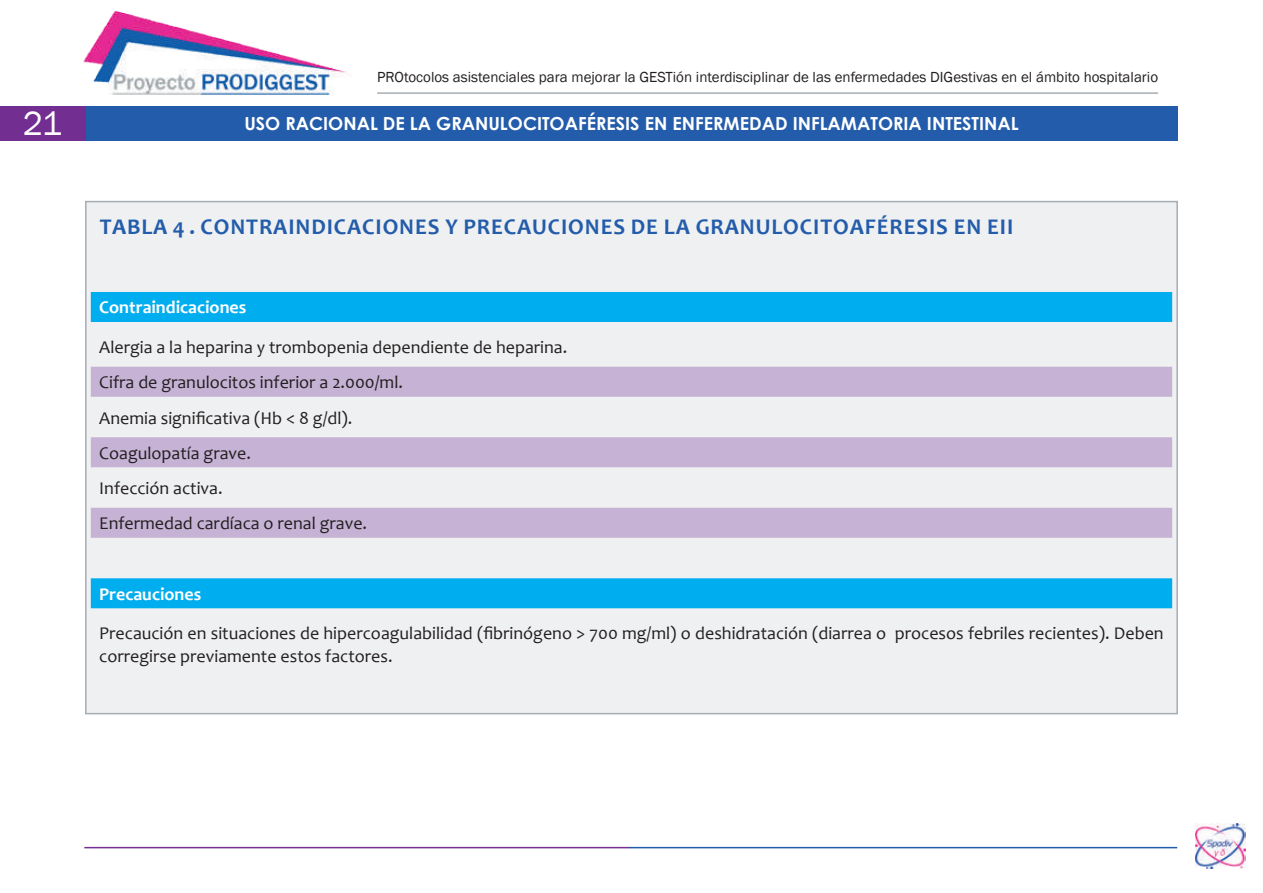
<style>
.page{position:relative;width:1263px;height:893px;background:#fff}
.page>*{position:absolute;margin:0;border:0;box-sizing:border-box;transform-origin:0 0}
.t1{font:34.5px "Franklin Gothic";color:#fff}
.t2{font:700 22.5px "Candara";letter-spacing:.04em;color:#235caa}
.t3{font:18px/35.2px "Candara";color:#231f20}
.t4{font:700 18px "Century Gothic";color:#fff}
.t5{font:700 18px "Candara";color:#fff}
.t6{font:15px "Franklin Gothic";color:#231f20}
</style>
<div class="page">
<img style="left:83px;top:10px;width:263px;height:85px">
<hr style="left:377px;top:92px;width:781px;height:2px;background:#a6adb5">
<div style="left:85px;top:106px;width:1093px;height:34px;background:#235caa"></div>
<div style="left:0;top:106px;width:85px;height:34px;background:#722e91"></div>
<hr style="left:84px;top:847px;width:546px;height:1px;background:#722e91">
<hr style="left:630px;top:847px;width:547px;height:1px;background:#235caa">
<img style="left:1196px;top:824px;width:49px;height:45px">
<div style="left:86px;top:202px;width:1091px;height:512px;background:#eef0f1"></div>
<div style="left:91px;top:292px;width:1081px;height:30px;background:#00aeef"></div>
<div style="left:91px;top:367px;width:1081px;height:30px;background:#c6b2d5"></div>
<div style="left:91px;top:437px;width:1081px;height:30px;background:#c6b2d5"></div>
<div style="left:91px;top:508px;width:1081px;height:30px;background:#c6b2d5"></div>
<div style="left:91px;top:578px;width:1081px;height:30px;background:#00aeef"></div>
<p class="t6" style="left:377px;top:67px;width:782px">PROtocolos asistenciales para mejorar la GESTión interdisciplinar de las enfermedades DIGestivas en el ámbito hospitalario</p>
<h1 class="t1" style="left:23px;top:102px;width:41px">21</h1>
<p class="t4" style="left:244px;top:112px;width:776px">USO RACIONAL DE LA GRANULOCITOAFÉRESIS EN ENFERMEDAD INFLAMATORIA INTESTINAL</p>
<p class="t2" style="left:100px;top:213px;width:915px">TABLA 4 . CONTRAINDICACIONES Y PRECAUCIONES DE LA GRANULOCITOAFÉRESIS EN EII</p>
<p class="t5" style="left:99px;top:296px;width:149px">Contraindicaciones</p>
<p class="t3" style="left:99px;top:329px;width:469px">Alergia a la heparina y trombopenia dependiente de heparina.<br>Cifra de granulocitos inferior a 2.000/ml.<br>Anemia significativa (Hb &lt; 8 g/dl).<br>Coagulopatía grave.<br>Infección activa.<br>Enfermedad cardíaca o renal grave.</p>
<p class="t5" style="left:99px;top:583px;width:103px">Precauciones</p>
<p class="t3" style="left:99px;top:622px;width:1066px;line-height:22.5px">Precaución en situaciones de hipercoagulabilidad (fibrinógeno &gt; 700 mg/ml) o deshidratación (diarrea o procesos febriles recientes). Deben corregirse previamente estos factores.</p>
</div>
